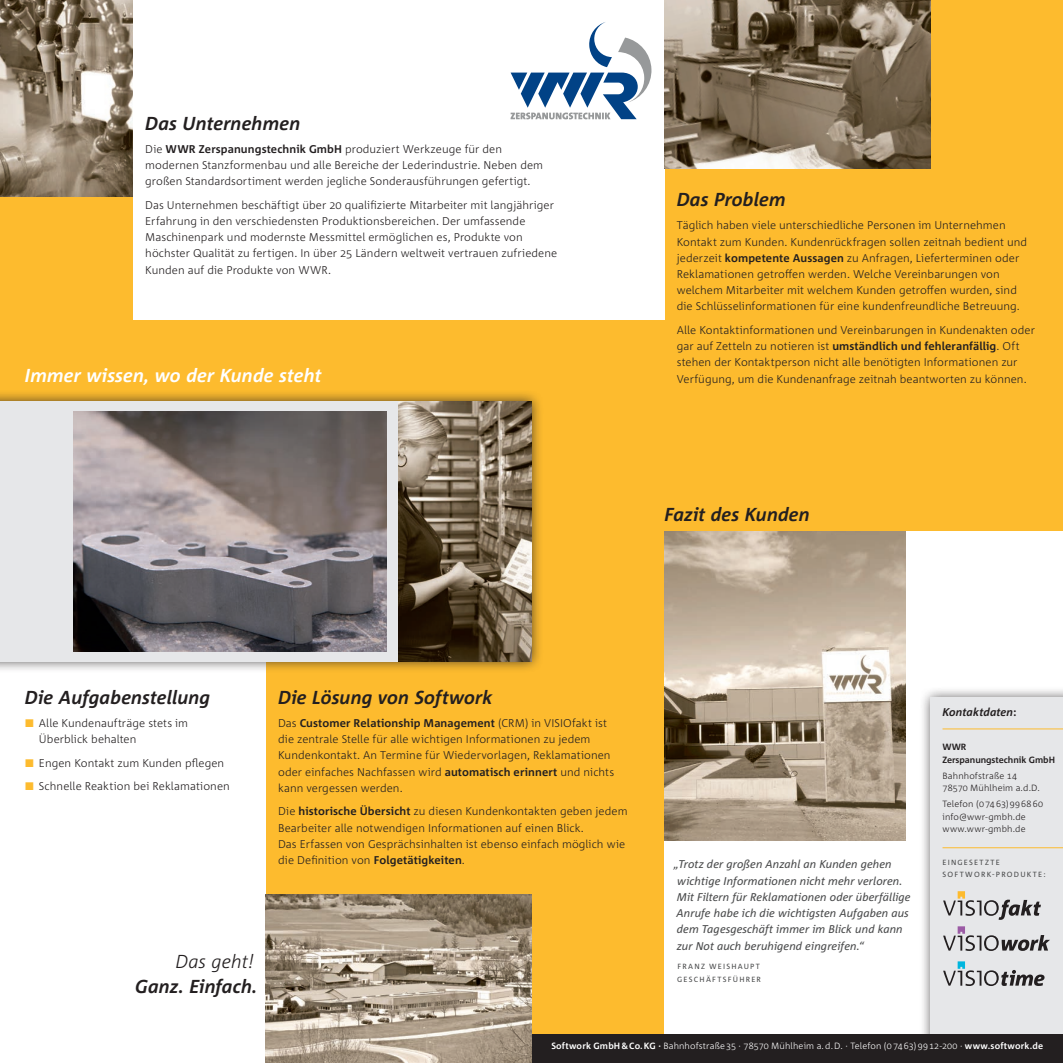
<style>
.page{position:relative;width:1063px;height:1063px;background:#fdbb2e}
.page>*{position:absolute;margin:0;border:0;box-sizing:border-box;transform-origin:0 0}
.t1{font:italic 700 18.75px "Corpid C1 s";color:#231f20}
.t2{font:italic 700 18.75px "Corpid C1 s";color:#fff}
.t3{font:italic 300 18.75px "Corpid C1 s";letter-spacing:-.005em;color:#231f20}
.t4{font:300 11.25px/16.2px "Corpid C1 s";letter-spacing:.005em;color:#231f20}
.t5{font:italic 11.25px/16.2px "Corpid C1 s";letter-spacing:.005em;color:#4b4c4d}
.t6{font:italic 700 11.25px "Corpid C1 s";letter-spacing:.005em;color:#231f20}
.t7{font:300 9px "Corpid C1 s";letter-spacing:.015em;color:#fff}
.t8{font:300 9px/12.5px "Corpid C1 s";letter-spacing:.015em;color:#231f20}
.t9{font:700 9px/12.5px "Corpid C1 s";letter-spacing:-.005em;color:#231f20}
.t10{font:7.5px/12.5px "Corpid C1 s";letter-spacing:.13em;color:#4b4c4d}
.s1{font-weight:700}
.s2{font-family:"European Pi Three";font-weight:400;color:#fdbb2e}
.s3{font-style:normal}
</style>
<div class="page">
<div style="left:664px;top:532px;width:399px;height:531px;background:#fff"></div>
<div style="left:0;top:532px;width:266px;height:531px;background:#fff"></div>
<div style="left:0;top:390px;width:543px;height:284px;background:#231f20;opacity:.75"></div>
<div style="left:0;top:402px;width:531px;height:260px;background:#e6e7e9"></div>
<div style="left:133px;top:0;width:531px;height:320px;background:#fff"></div>
<div style="left:919px;top:686px;width:144px;height:377px;background:#231f20;opacity:.75"></div>
<div style="left:931px;top:698px;width:132px;height:365px;background:#e6e7e9"></div>
<hr style="left:943px;top:728px;width:120px;height:1px;background:#fdbb2e">
<hr style="left:943px;top:847px;width:120px;height:1px;background:#fdbb2e">
<svg style="left:943px;top:891px;width:98px;height:29px"></svg>
<svg style="left:943px;top:926px;width:107px;height:25px"></svg>
<svg style="left:943px;top:961px;width:102px;height:25px"></svg>
<div style="left:531px;top:1035px;width:532px;height:28px;background:#231f20"></div>
<img style="left:74px;top:412px;width:312px;height:240px">
<img style="left:0;top:0;width:133px;height:197px">
<img style="left:664px;top:0;width:266px;height:168px">
<img style="left:399px;top:402px;width:132px;height:260px">
<img style="left:266px;top:895px;width:265px;height:168px">
<img style="left:664px;top:532px;width:241px;height:308px">
<svg style="left:511px;top:22px;width:141px;height:97px"></svg>
<h1 class="t1" style="left:145px;top:111px;width:157px">Das Unternehmen</h1>
<p class="t4" style="left:145px;top:140px;width:399px">Die <span class="s1">WWR Zerspanungstechnik GmbH</span> produziert Werkzeuge für den modernen Stanzformenbau und alle Bereiche der Lederindustrie. Neben dem großen Standardsortiment werden jegliche Sonderausführungen gefertigt.</p>
<p class="t4" style="left:145px;top:196px;width:414px">Das Unternehmen beschäftigt über 20 qualifizierte Mitarbeiter mit langjähriger Erfahrung in den verschiedensten Produktionsbereichen. Der umfassende Maschinenpark und modernste Messmittel ermöglichen es, Produkte von höchster Qualität zu fertigen. In über 25 Ländern weltweit vertrauen zufriedene Kunden auf die Produkte von WWR.</p>
<h1 class="t2" style="left:25px;top:363px;width:298px">Immer wissen, wo der Kunde steht</h1>
<h1 class="t1" style="left:677px;top:188px;width:110px">Das Problem</h1>
<p class="t4" style="left:677px;top:217px;width:352px">Täglich haben viele unterschiedliche Personen im Unternehmen Kontakt zum Kunden. Kundenrückfragen sollen zeitnah bedient und jederzeit <span class="s1">kompetente Aussagen</span> zu Anfragen, Lieferterminen oder Reklamationen getroffen werden. Welche Vereinbarungen von welchem Mitarbeiter mit welchem Kunden getroffen wurden, sind die Schlüsselinformationen für eine kundenfreundliche Betreuung.</p>
<p class="t4" style="left:677px;top:321px;width:360px">Alle Kontaktinformationen und Vereinbarungen in Kundenakten oder gar auf Zetteln zu notieren ist <span class="s1">umständlich und fehleranfällig</span>. Oft stehen der Kontaktperson nicht alle benötigten Informationen zur Verfügung, um die Kundenanfrage zeitnah beantworten zu können.</p>
<h1 class="t1" style="left:664px;top:503px;width:147px">Fazit des Kunden</h1>
<h1 class="t1" style="left:25px;top:685px;width:187px">Die Aufgabenstellung</h1>
<p class="t4" style="left:39px;top:715px;width:151px;text-indent:-14px"><span class="s2">L</span> Alle Kundenaufträge stets im<br>Überblick behalten</p>
<p class="t4" style="left:25px;top:751px;width:207px;line-height:23.4px"><span class="s2">L</span> Engen Kontakt zum Kunden pflegen<br><span class="s2">L</span> Schnelle Reaktion bei Reklamationen</p>
<h1 class="t1" style="left:278px;top:685px;width:216px">Die Lösung von Softwork</h1>
<p class="t4" style="left:278px;top:715px;width:338px">Das <span class="s1">Customer Relationship Management</span> (CRM) in VISIOfakt ist die zentrale Stelle für alle wichtigen Informationen zu jedem Kundenkontakt. An Termine für Wiedervorlagen, Reklamationen oder einfaches Nachfassen wird <span class="s1">automatisch erinnert</span> und nichts kann vergessen werden.</p>
<p class="t4" style="left:278px;top:803px;width:351px">Die <span class="s1">historische Übersicht</span> zu diesen Kundenkontakten geben jedem Bearbeiter alle notwendigen Informationen auf einen Blick.<br>Das Erfassen von Gesprächsinhalten ist ebenso einfach möglich wie die Definition von <span class="s1">Folgetätigkeiten</span>.</p>
<h1 class="t3" style="left:176px;top:949px;width:80px">Das geht!</h1>
<h1 class="t1" style="left:135px;top:974px;width:124px">Ganz. Einfach.</h1>
<p class="t5" style="left:674px;top:856px;width:238px">„Trotz der großen Anzahl an Kunden gehen wichtige Informationen nicht mehr verloren.<br>Mit Filtern für Reklamationen oder überfällige Anrufe habe ich die wichtigsten Aufgaben aus dem Tagesgeschäft immer im Blick und kann zur Not auch beruhigend eingreifen.“</p>
<p class="t10" style="left:677px;top:960px;width:86px">FRANZ WEISHAUPT<br>GESCHÄFTSFÜH RER</p>
<p class="t6" style="left:943px;top:705px;width:75px">Kontaktdaten<span class="s3">:</span></p>
<p class="t9" style="left:943px;top:740px;width:114px">WWR<br>Zerspanungstechnik GmbH</p>
<p class="t8" style="left:943px;top:769px;width:99px">Bahnhofstraße 14<br>78570 Mühlheim a.d.D.</p>
<p class="t8" style="left:943px;top:797px;width:102px">Telefon (07463)996860 info@wwr-gmbh.de www.wwr-gmbh.de</p>
<p class="t10" style="left:943px;top:856px;width:105px">EINGESE TZTE<br>S OFTWORK-PRODUKTE:</p>
<p class="t7" style="left:551px;top:1040px;width:493px"><span class="s1">Softwork GmbH&amp;Co.KG ·</span> Bahnhofstraße35 · 78570 Mühlheim a.d.D. · Telefon (07463)9912-200 · <span class="s1">www.softwork.de</span></p>
</div>
